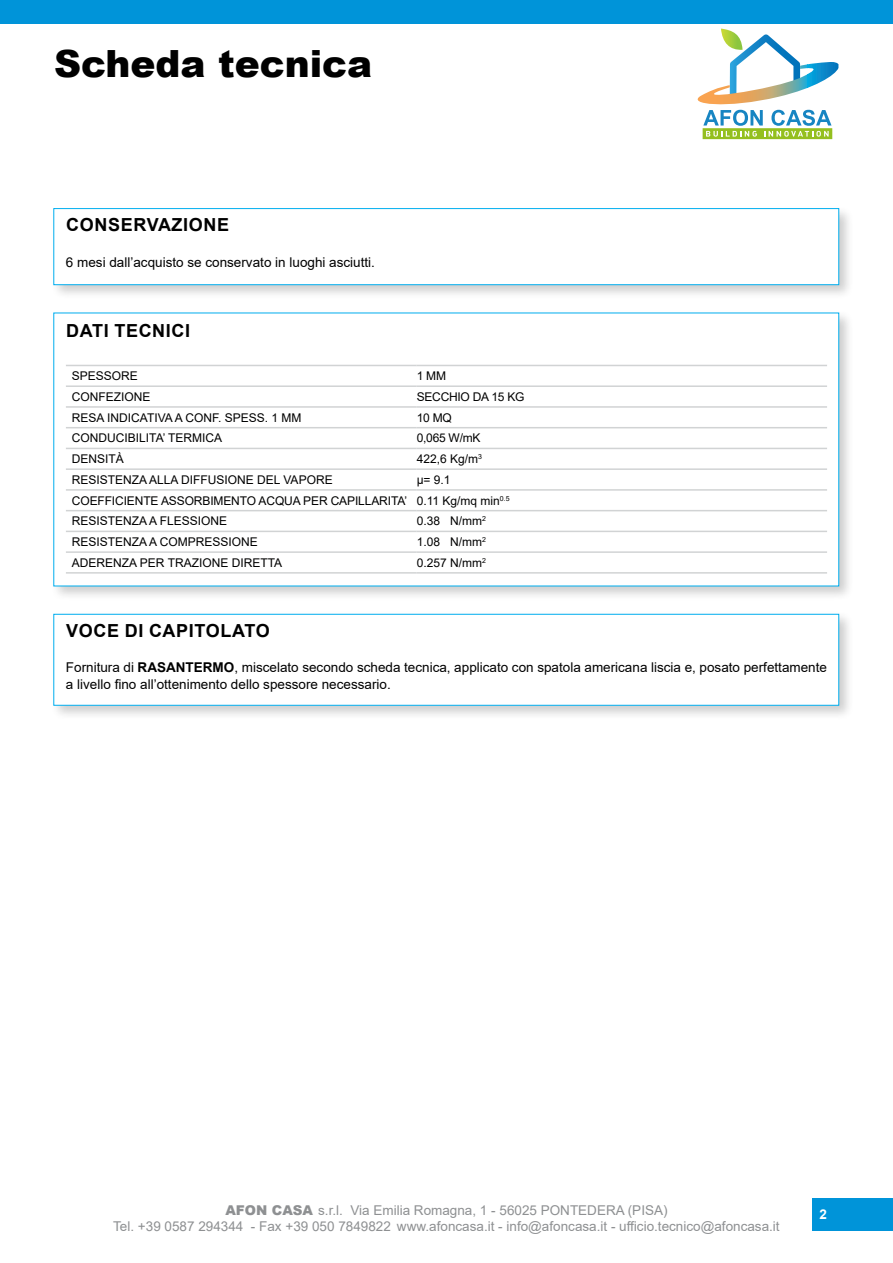
<style>
.page{position:relative;width:893px;height:1263px;background:#fff}
.page>*{position:absolute;margin:0;border:0;box-sizing:border-box;transform-origin:0 0}
.t1{font:900 37.5px "Arial";color:#000}
.t2{font:700 18px "Arial";letter-spacing:.035em;color:#000}
.t3{font:13.5px/16.2px "Arial";color:#000}
.t4{font:13.5px/16.5px "Arial";color:#8e9092;text-align:center}
.t5{font:700 13.5px "Arial";color:#fff}
.t6{font:12px/20.7px "Arial";color:#000}
.t7{font:12px "Arial";letter-spacing:-.02em;color:#000}
.s1{font-weight:700}
.s2{font-weight:900}
</style>
<div class="page">
<div style="left:0;top:0;width:893px;height:24px;background:#0094d9"></div>
<div style="left:812px;top:1198px;width:81px;height:33px;background:#0094d9"></div>
<div style="left:703px;top:128px;width:129px;height:11px;background:#94bf1f"></div>
<svg style="left:697px;top:29px;width:141px;height:108px"></svg>
<div style="left:51px;top:310px;width:803px;height:291px;background:#000;opacity:.2"></div>
<div style="left:54px;top:313px;width:785px;height:273px;background:#fff"></div>
<hr style="left:66px;top:385px;width:351px;height:2px;background:#d1d3d4">
<hr style="left:417px;top:385px;width:410px;height:2px;background:#d1d3d4">
<hr style="left:66px;top:406px;width:351px;height:2px;background:#d1d3d4">
<hr style="left:417px;top:406px;width:410px;height:2px;background:#d1d3d4">
<hr style="left:66px;top:427px;width:351px;height:1px;background:#d1d3d4">
<hr style="left:417px;top:427px;width:410px;height:1px;background:#d1d3d4">
<hr style="left:66px;top:448px;width:351px;height:1px;background:#d1d3d4">
<hr style="left:417px;top:448px;width:410px;height:1px;background:#d1d3d4">
<hr style="left:66px;top:468px;width:351px;height:2px;background:#d1d3d4">
<hr style="left:417px;top:468px;width:410px;height:2px;background:#d1d3d4">
<hr style="left:66px;top:489px;width:351px;height:2px;background:#d1d3d4">
<hr style="left:417px;top:489px;width:410px;height:2px;background:#d1d3d4">
<hr style="left:66px;top:510px;width:351px;height:1px;background:#d1d3d4">
<hr style="left:417px;top:510px;width:410px;height:1px;background:#d1d3d4">
<hr style="left:66px;top:531px;width:351px;height:1px;background:#d1d3d4">
<hr style="left:417px;top:531px;width:410px;height:1px;background:#d1d3d4">
<hr style="left:66px;top:551px;width:351px;height:2px;background:#d1d3d4">
<hr style="left:417px;top:551px;width:410px;height:2px;background:#d1d3d4">
<hr style="left:66px;top:365px;width:351px;height:1px;background:#d1d3d4">
<hr style="left:417px;top:365px;width:410px;height:1px;background:#d1d3d4">
<hr style="left:66px;top:572px;width:351px;height:2px;background:#d1d3d4">
<hr style="left:417px;top:572px;width:410px;height:2px;background:#d1d3d4">
<div style="left:51px;top:205px;width:803px;height:95px;background:#000;opacity:.2"></div>
<div style="left:54px;top:208px;width:785px;height:77px;background:#fff;border:1px solid #00aeef"></div>
<div style="left:51px;top:611px;width:803px;height:110px;background:#000;opacity:.2"></div>
<div style="left:54px;top:614px;width:785px;height:91px;background:#fff;border:1px solid #00aeef"></div>
<h1 class="t1" style="left:54px;top:36px;width:320px">Scheda tecnica</h1>
<h2 class="t2" style="left:66px;top:212px;width:164px">CONSERVAZIONE</h2>
<p class="t3" style="left:66px;top:254px;width:311px">6 mesi dall’acquisto se conservato in luoghi asciutti.</p>
<h2 class="t2" style="left:66px;top:318px;width:125px">DATI TECNICI</h2>
<p class="t6" style="left:72px;top:366px;width:68px">SPESSORE</p>
<p class="t6" style="left:417px;top:366px;width:31px">1 MM</p>
<p class="t6" style="left:72px;top:386px;width:80px">CONFEZIONE</p>
<p class="t7" style="left:417px;top:388px;width:109px">SECCHIO DA 15 KG</p>
<p class="t6" style="left:72px;top:407px;width:231px">RESA INDICATIVA A CONF. SPESS. 1 MM</p>
<p class="t6" style="left:417px;top:407px;width:37px">10 MQ</p>
<p class="t6" style="left:72px;top:428px;width:152px">CONDUCIBILITA’ TERMICA</p>
<p class="t6" style="left:417px;top:428px;width:65px">0,065 W/mK</p>
<p class="t6" style="left:72px;top:448px;width:54px">DENSITÀ</p>
<p class="t6" style="left:417px;top:448px;width:67px">422,6 Kg/m<sup>3</sup></p>
<p class="t6" style="left:72px;top:469px;width:262px">RESISTENZA ALLA DIFFUSIONE DEL VAPORE</p>
<p class="t6" style="left:72px;top:469px;width:439px;text-indent:345px">μ= 9.1<br>COEFFICIENTE ASSORBIMENTO ACQUA PER CAPILLARITA’ 0.11 Kg/mq min<sup>0.5<br></sup>RESISTENZA A FLESSIONE</p>
<p class="t6" style="left:417px;top:511px;width:71px">0.38 N/mm<sup>2</sup></p>
<p class="t6" style="left:72px;top:531px;width:188px">RESISTENZA A COMPRESSIONE</p>
<p class="t6" style="left:417px;top:531px;width:71px">1.08 N/mm<sup>2</sup></p>
<p class="t6" style="left:72px;top:552px;width:212px">ADERENZA PER TRAZIONE DIRETTA</p>
<p class="t6" style="left:417px;top:552px;width:71px">0.257 N/mm<sup>2</sup></p>
<h2 class="t2" style="left:66px;top:618px;width:205px">VOCE DI CAPITOLATO</h2>
<p class="t3" style="left:66px;top:659px;width:763px">Fornitura di <span class="s1">RASANTERMO</span>, miscelato secondo scheda tecnica, applicato con spatola americana liscia e, posato perfettamente a livello fino all’ottenimento dello spessore necessario.</p>
<p class="t4" style="left:113px;top:1202px;width:668px"><span class="s2">AFON CASA</span> s.r.l. Via Emilia Romagna, 1 - 56025 PONTEDERA (PISA)<br>Tel. +39 0587 294344 - Fax +39 050 7849822 www.afoncasa.it - info@afoncasa.it - ufficio.tecnico@afoncasa.it</p>
<p class="t5" style="left:819px;top:1204px;width:9px">2</p>
</div>
